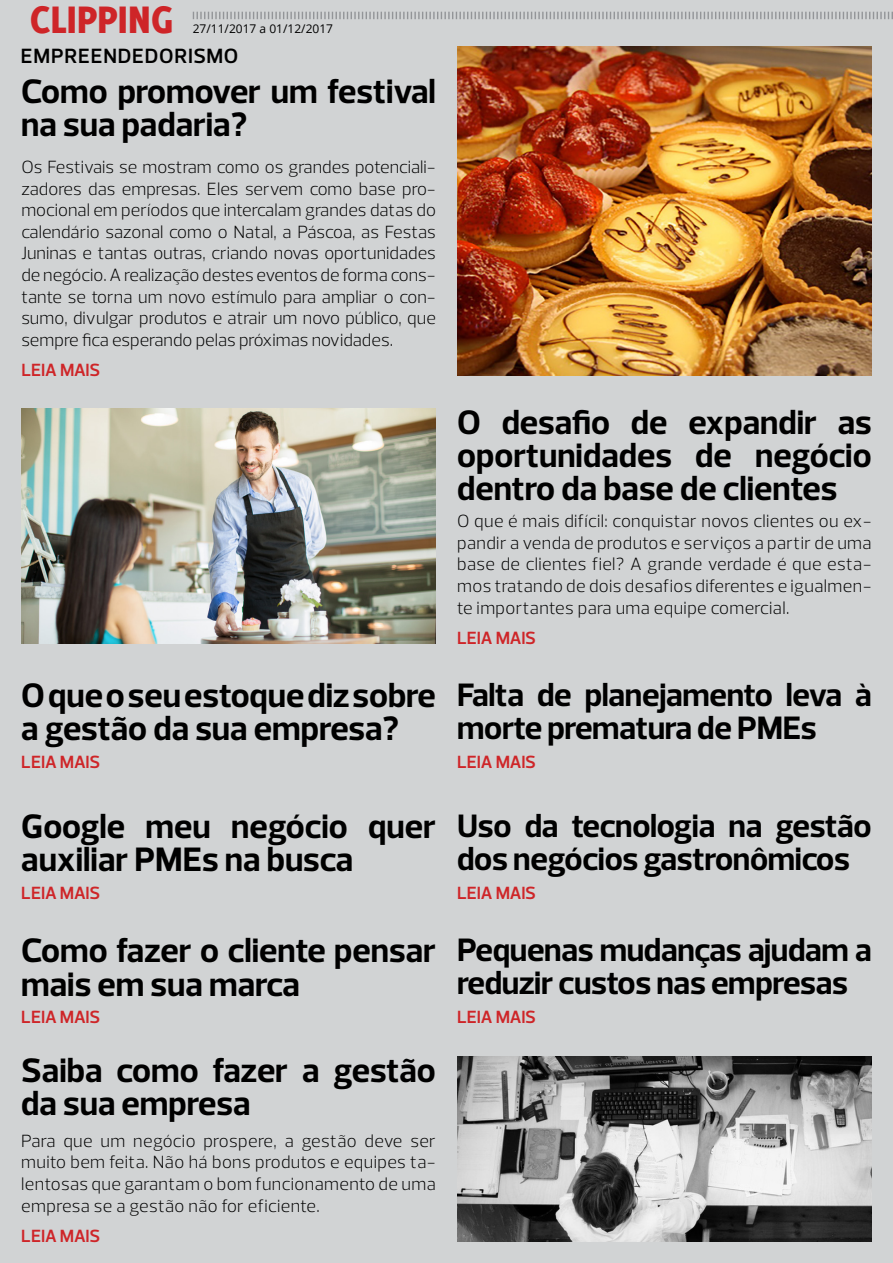
<style>
.page{position:relative;width:893px;height:1263px;background:#d1d3d4}
.page>*{position:absolute;margin:0;border:0;box-sizing:border-box;transform-origin:0 0}
.t1{font:800 42px "Delicious";color:#ce2528}
.t2{font:700 34.5px/33px "Prelo";color:#000}
.t3{font:700 33px/33px "Prelo";letter-spacing:-.01em;color:#000}
.t4{font:600 21px "Prelo";letter-spacing:.04em;color:#000}
.t5{font:300 18px/21.6px "Prelo";letter-spacing:.02em;color:#000;text-align:justify}
.t6{font:600 18px "Prelo";letter-spacing:-.015em;color:#ce2528}
.t7{font:12px "Open Sans";color:#000}
</style>
<div class="page">
<svg style="left:193px;top:12px;width:700px;height:7px"></svg>
<img style="left:457px;top:47px;width:415px;height:329px">
<img style="left:21px;top:408px;width:415px;height:236px">
<img style="left:457px;top:1056px;width:415px;height:186px">
<h1 class="t1" style="left:30px;top:-5px;width:145px">CLIPPING</h1>
<p class="t7" style="left:193px;top:20px;width:142px">27/11/2017 a 01/12/2017</p>
<p class="t4" style="left:21px;top:43px;width:219px">EMPREENDEDORISMO</p>
<h2 class="t2" style="left:21px;top:75px;width:416px">Como promover um festival na sua padaria?</h2>
<p class="t5" style="left:21px;top:156px;width:416px">Os Festivais se mostram como os grandes potenciali&shy;zadores das empresas. Eles servem como base pro&shy;mocional em períodos que intercalam grandes datas do calendário sazonal como o Natal, a Páscoa, as Festas Juninas e tantas outras, criando novas oportunidades de negócio. A realização destes eventos de forma cons&shy;tante se torna um novo estímulo para ampliar o con&shy;sumo, divulgar produtos e atrair um novo público, que sempre fica esperando pelas próximas novidades.</p>
<p class="t6" style="left:21px;top:359px;width:80px">LEIA MAIS</p>
<h2 class="t2" style="left:21px;top:679px;width:416px">O que o seu estoque diz sobre a gestão da sua empresa?</h2>
<p class="t6" style="left:21px;top:751px;width:80px">LEIA MAIS</p>
<h2 class="t2" style="left:21px;top:810px;width:416px">Google meu negócio quer auxiliar PMEs na busca</h2>
<p class="t6" style="left:21px;top:882px;width:80px">LEIA MAIS</p>
<h2 class="t2" style="left:21px;top:934px;width:416px">Como fazer o cliente pensar mais em sua marca</h2>
<p class="t6" style="left:21px;top:1006px;width:80px">LEIA MAIS</p>
<h2 class="t2" style="left:21px;top:1054px;width:416px">Saiba como fazer a gestão da sua empresa</h2>
<p class="t5" style="left:21px;top:1130px;width:416px">Para que um negócio prospere, a gestão deve ser muito bem feita. Não há bons produtos e equipes ta&shy;lentosas que garantam o bom funcionamento de uma empresa se a gestão não for eficiente.</p>
<p class="t6" style="left:21px;top:1224px;width:80px">LEIA MAIS</p>
<h2 class="t2" style="left:457px;top:406px;width:416px;text-align:justify">O desafio de expandir as oportunidades de negócio dentro da base de clientes</h2>
<p class="t5" style="left:457px;top:510px;width:416px">O que é mais difícil: conquistar novos clientes ou ex&shy;pandir a venda de produtos e serviços a partir de uma base de clientes fiel? A grande verdade é que esta&shy;mos tratando de dois desafios diferentes e igualmen&shy;te importantes para uma equipe comercial.</p>
<p class="t6" style="left:457px;top:626px;width:80px">LEIA MAIS</p>
<h3 class="t3" style="left:457px;top:679px;width:416px">Falta de planejamento leva à morte prematura de PMEs</h3>
<p class="t6" style="left:457px;top:751px;width:80px">LEIA MAIS</p>
<h3 class="t3" style="left:457px;top:810px;width:416px">Uso da tecnologia na gestão dos negócios gastronômicos</h3>
<p class="t6" style="left:457px;top:882px;width:80px">LEIA MAIS</p>
<h3 class="t3" style="left:457px;top:934px;width:416px">Pequenas mudanças ajudam a reduzir custos nas empresas</h3>
<p class="t6" style="left:457px;top:1006px;width:80px">LEIA MAIS</p>
</div>
